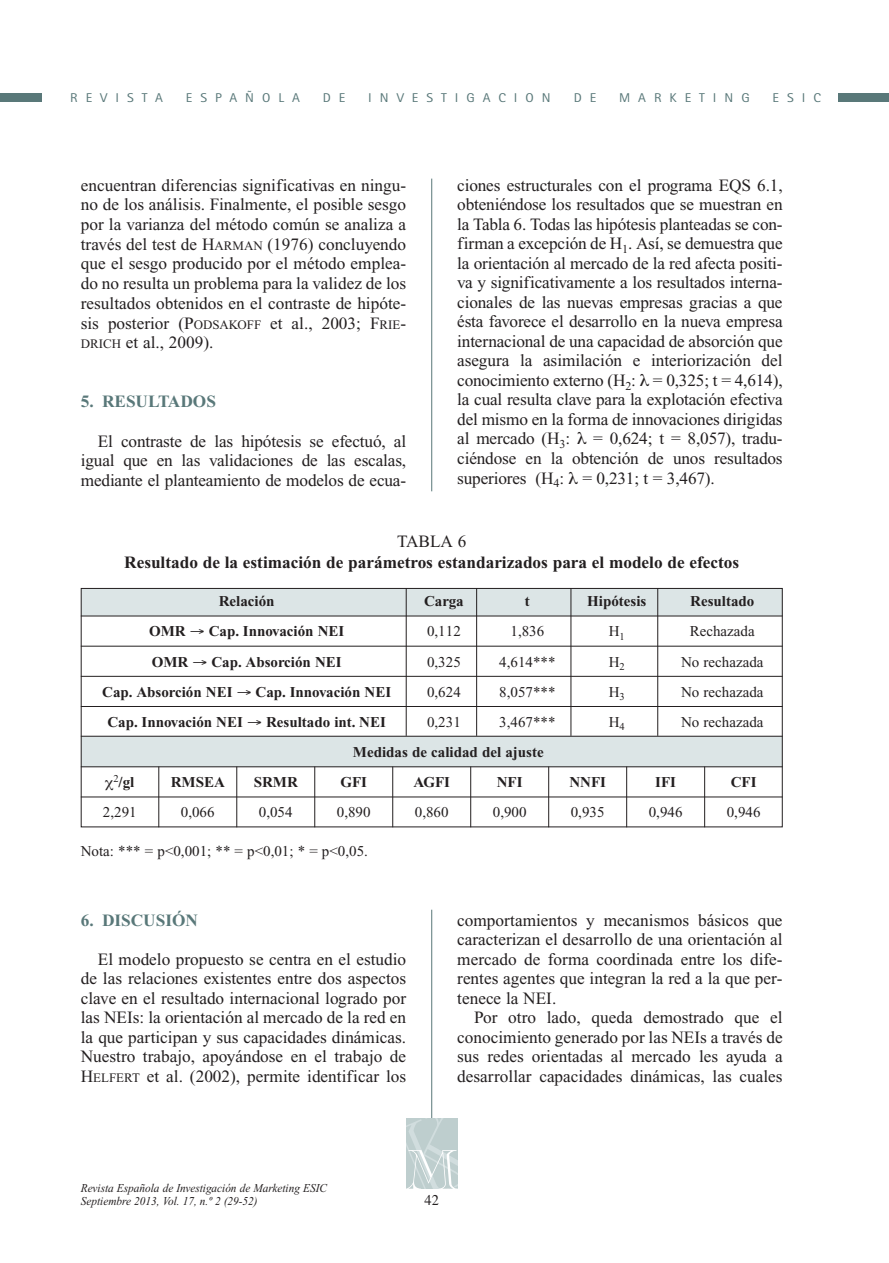
<style>
.page{position:relative;width:889px;height:1263px;background:#fff}
.page>*{position:absolute;margin:0;border:0;box-sizing:border-box;transform-origin:0 0}
.t1{font:17.25px/19.5px "Times New Roman";color:#231f20;text-align:justify}
.t2{font:700 17.25px "Times New Roman";color:#231f20}
.t3{font:700 17.25px "Times New Roman";color:#597879}
.t4{font:700 15px "Times New Roman";color:#231f20}
.t5{font:15px "Times New Roman";color:#231f20}
.t6{font:15px "Times";color:#231f20;scale:.95 1}
.t7{font:12.75px "Rotis Sans Serif";letter-spacing:.57em;color:#597879;scale:1.1 1}
.t8{font:italic 12px/13.2px "Times New Roman";color:#231f20;scale:.94 1}
.s1{font-size:12.9px}
</style>
<div class="page">
<hr style="left:431px;top:910px;width:1px;height:237px;background:#597879">
<hr style="left:431px;top:179px;width:1px;height:312px;background:#597879">
<svg style="left:406px;top:1118px;width:51px;height:70px;background:#c6d4d4"></svg>
<div style="left:0;top:94px;width:889px;height:8px;background:#597879"></div>
<div style="left:43px;top:93px;width:795px;height:42px;background:#fff"></div>
<div style="left:81px;top:588px;width:701px;height:28px;background:#dce5e6"></div>
<div style="left:81px;top:736px;width:701px;height:31px;background:#dce5e6"></div>
<hr style="left:81px;top:616px;width:701px;height:1px;background:#231f20">
<hr style="left:81px;top:646px;width:701px;height:1px;background:#231f20">
<hr style="left:81px;top:676px;width:701px;height:1px;background:#231f20">
<hr style="left:81px;top:706px;width:701px;height:1px;background:#231f20">
<hr style="left:81px;top:736px;width:701px;height:1px;background:#231f20">
<hr style="left:81px;top:766px;width:701px;height:1px;background:#231f20">
<hr style="left:81px;top:796px;width:701px;height:1px;background:#231f20">
<div style="left:81px;top:588px;width:701px;height:239px;border:1px solid #231f20"></div>
<hr style="left:236px;top:767px;width:1px;height:60px;background:#231f20">
<hr style="left:158px;top:767px;width:1px;height:60px;background:#231f20">
<hr style="left:314px;top:767px;width:1px;height:60px;background:#231f20">
<hr style="left:392px;top:767px;width:1px;height:60px;background:#231f20">
<hr style="left:470px;top:767px;width:1px;height:60px;background:#231f20">
<hr style="left:548px;top:767px;width:1px;height:60px;background:#231f20">
<hr style="left:626px;top:767px;width:1px;height:60px;background:#231f20">
<hr style="left:704px;top:767px;width:1px;height:60px;background:#231f20">
<hr style="left:406px;top:588px;width:1px;height:148px;background:#231f20">
<hr style="left:476px;top:588px;width:1px;height:148px;background:#231f20">
<hr style="left:570px;top:588px;width:1px;height:148px;background:#231f20">
<hr style="left:657px;top:588px;width:1px;height:148px;background:#231f20">
<p class="t7" style="left:70px;top:93px;width:86px">REVISTA</p>
<p class="t7" style="left:186px;top:93px;width:105px">ESPAÑOLA</p>
<p class="t7" style="left:323px;top:93px;width:22px">D E</p>
<p class="t7" style="left:368px;top:93px;width:167px">INVESTIGACION</p>
<p class="t7" style="left:573px;top:93px;width:22px">D E</p>
<p class="t7" style="left:619px;top:93px;width:120px">MARKETING</p>
<p class="t7" style="left:772px;top:93px;width:45px">ESIC</p>
<p class="t1" style="left:81px;top:177px;width:327px">encuentran diferencias significativas en ningu&shy;no de los análisis. Finalmente, el posible sesgo por la varianza del método común se analiza a través del test de H<span class="s1">ARMAN</span> (1976) concluyendo que el sesgo producido por el método emplea&shy;do no resulta un problema para la validez de los resultados obtenidos en el contraste de hipóte&shy;sis posterior (P<span class="s1">ODSAKOFF</span> et al., 2003; F<span class="s1">RIE</span>-<span class="s1">DRICH</span> et al., 2009).</p>
<p class="t3" style="left:81px;top:396px;width:137px">5. RESULTADOS</p>
<p class="t1" style="left:81px;top:433px;width:327px;text-indent:17px">El contraste de las hipótesis se efectuó, al igual que en las validaciones de las escalas, mediante el planteamiento de modelos de ecua-</p>
<p class="t1" style="left:457px;top:177px;width:327px">ciones estructurales con el programa EQS 6.1, obteniéndose los resultados que se muestran en la Tabla 6. Todas las hipótesis planteadas se con&shy;firman a excepción de H<sub>1</sub>. Así, se demuestra que la orientación al mercado de la red afecta positi&shy;va y significativamente a los resultados interna&shy;cionales de las nuevas empresas gracias a que ésta favorece el desarrollo en la nueva empresa internacional de una capacidad de absorción que asegura la asimilación e interiorización del conocimiento externo (H<sub>2</sub>: = 0,325; t = 4,614), la cual resulta clave para la explotación efectiva del mismo en la forma de innovaciones dirigidas al mercado (H<sub>3</sub>:</p>
<p class="t1" style="left:457px;top:430px;width:327px;text-indent:136px">= 0,624; t = 8,057), tradu&shy;ciéndose en la obtención de unos resultados superiores (H<sub>4</sub>: = 0,231; t = 3,467).</p>
<p class="t1" style="left:397px;top:533px;width:71px">TABLA 6</p>
<p class="t2" style="left:124px;top:556px;width:616px">Resultado de la estimación de parámetros estandarizados para el modelo de efectos</p>
<p class="t4" style="left:219px;top:596px;width:57px">Relación</p>
<p class="t4" style="left:424px;top:596px;width:41px">Carga</p>
<p class="t4" style="left:525px;top:596px;width:6px">t</p>
<p class="t4" style="left:587px;top:596px;width:61px">Hipótesis</p>
<p class="t4" style="left:690px;top:596px;width:66px">Resultado</p>
<p class="t4" style="left:149px;top:626px;width:197px">OMR → Cap. Innovación NEI</p>
<p class="t5" style="left:427px;top:626px;width:35px">0,112</p>
<p class="t5" style="left:510px;top:626px;width:35px">1,836</p>
<p class="t5" style="left:608px;top:626px;width:18px">H<sub>1</sub></p>
<p class="t5" style="left:690px;top:626px;width:66px">Rechazada</p>
<p class="t4" style="left:152px;top:657px;width:191px">OMR → Cap. Absorción NEI</p>
<p class="t5" style="left:427px;top:656px;width:35px">0,325</p>
<p class="t5" style="left:499px;top:656px;width:58px">4,614***</p>
<p class="t5" style="left:608px;top:656px;width:18px">H<sub>2</sub></p>
<p class="t5" style="left:681px;top:656px;width:84px">No rechazada</p>
<p class="t4" style="left:102px;top:687px;width:290px">Cap. Absorción NEI → Cap. Innovación NEI</p>
<p class="t5" style="left:427px;top:686px;width:35px">0,624</p>
<p class="t5" style="left:499px;top:686px;width:58px">8,057***</p>
<p class="t5" style="left:608px;top:686px;width:18px">H<sub>3</sub></p>
<p class="t5" style="left:681px;top:686px;width:84px">No rechazada</p>
<p class="t4" style="left:107px;top:717px;width:280px">Cap. Innovación NEI → Resultado int. NEI</p>
<p class="t5" style="left:427px;top:716px;width:35px">0,231</p>
<p class="t5" style="left:499px;top:716px;width:58px">3,467***</p>
<p class="t5" style="left:608px;top:716px;width:18px">H<sub>4</sub></p>
<p class="t5" style="left:681px;top:716px;width:84px">No rechazada</p>
<p class="t4" style="left:353px;top:747px;width:192px">Medidas de calidad del ajuste</p>
<p class="t4" style="left:113px;top:777px;width:23px"><sup>2</sup>/gl</p>
<p class="t4" style="left:171px;top:777px;width:56px">RMSEA</p>
<p class="t4" style="left:254px;top:777px;width:46px">SRMR</p>
<p class="t4" style="left:340px;top:777px;width:28px">GFI</p>
<p class="t4" style="left:413px;top:777px;width:38px">AGFI</p>
<p class="t4" style="left:497px;top:777px;width:27px">NFI</p>
<p class="t4" style="left:569px;top:777px;width:38px">NNFI</p>
<p class="t4" style="left:655px;top:777px;width:22px">IFI</p>
<p class="t4" style="left:730px;top:777px;width:27px">CFI</p>
<p class="t5" style="left:103px;top:807px;width:35px">2,291</p>
<p class="t5" style="left:181px;top:807px;width:35px">0,066</p>
<p class="t5" style="left:259px;top:807px;width:35px">0,054</p>
<p class="t5" style="left:337px;top:807px;width:35px">0,890</p>
<p class="t5" style="left:415px;top:807px;width:35px">0,860</p>
<p class="t5" style="left:493px;top:807px;width:35px">0,900</p>
<p class="t5" style="left:571px;top:807px;width:35px">0,935</p>
<p class="t5" style="left:649px;top:807px;width:35px">0,946</p>
<p class="t5" style="left:726px;top:807px;width:35px">0,946</p>
<p class="t5" style="left:81px;top:846px;width:289px">Nota: *** = p&lt;0,001; ** = p&lt;0,01; * = p&lt;0,05.</p>
<p class="t3" style="left:81px;top:914px;width:119px">6. DISCUSIÓN</p>
<p class="t1" style="left:81px;top:951px;width:327px;text-indent:17px">El modelo propuesto se centra en el estudio de las relaciones existentes entre dos aspectos clave en el resultado internacional logrado por las NEIs: la orientación al mercado de la red en la que participan y sus capacidades dinámicas.<br>Nuestro trabajo, apoyándose en el trabajo de H<span class="s1">ELFERT</span> et al. (2002), permite identificar los</p>
<p class="t1" style="left:457px;top:912px;width:327px">comportamientos y mecanismos básicos que caracterizan el desarrollo de una orientación al mercado de forma coordinada entre los dife&shy;rentes agentes que integran la red a la que per&shy;tenece la NEI.</p>
<p class="t1" style="left:457px;top:1009px;width:327px;text-indent:17px">Por otro lado, queda demostrado que el conocimiento generado por las NEIs a través de sus redes orientadas al mercado les ayuda a desarrollar capacidades dinámicas, las cuales</p>
<p class="t8" style="left:81px;top:1182px;width:263px">Revista Española de Investigación de Marketing ESIC<br>Septiembre 2013, Vol. 17, n.º 2 (29-52)</p>
<p class="t6" style="left:424px;top:1191px;width:16px">42</p>
</div>
